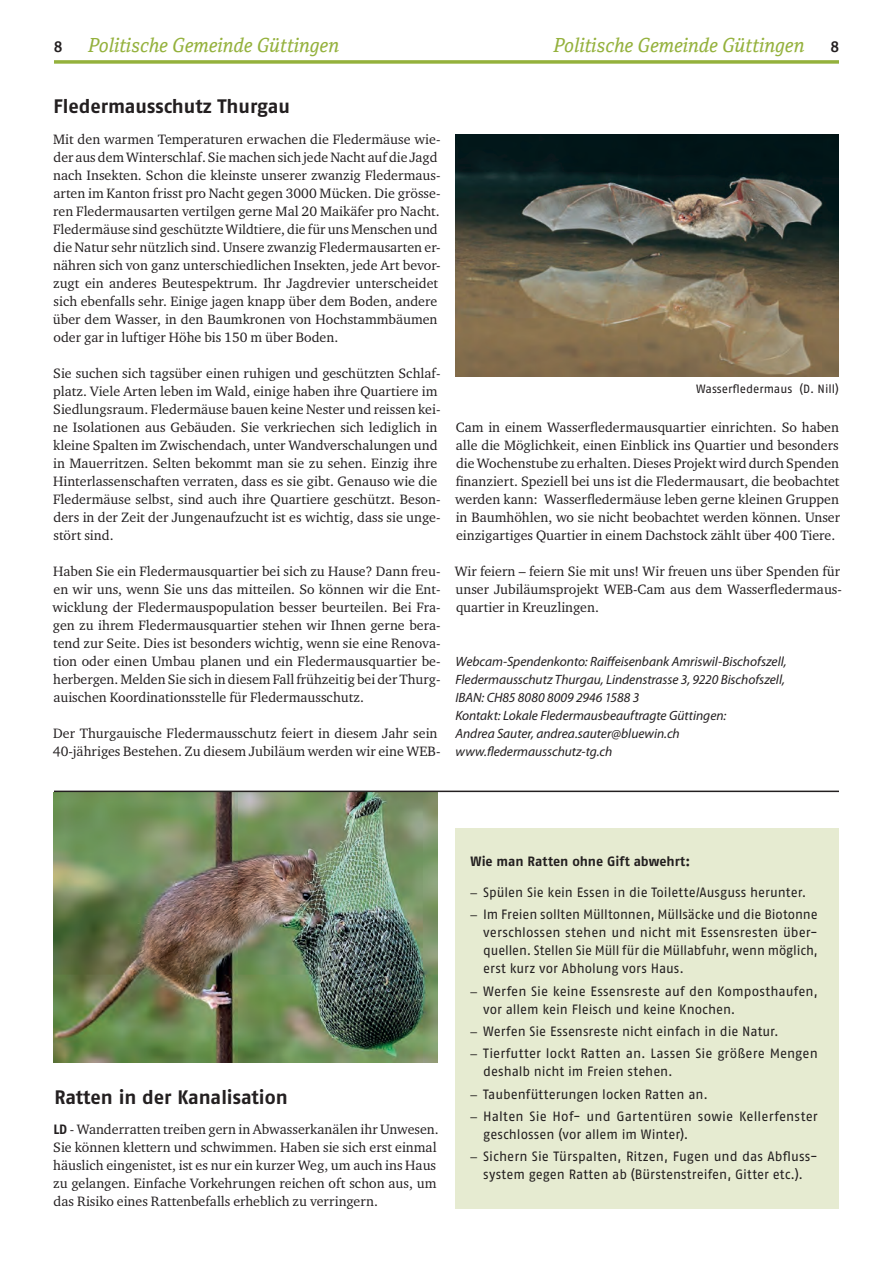
<style>
.page{position:relative;width:893px;height:1263px;background:#fff}
.page>*{position:absolute;margin:0;border:0;box-sizing:border-box;transform-origin:0 0}
.t1{font:italic 19.5px "Cordale";color:#94b13c}
.t2{font:700 19.5px "Fago OT";color:#231f20}
.t3{font:700 15px "Cordale";color:#231f20}
.t4{font:13.95px/18px "Charter ITC Pro";color:#231f20}
.t5{font:13.5px/18px "Fago OT";color:#231f20}
.t6{font:italic 13.5px/18px "Myriad Pro";color:#231f20}
.t7{font:700 13.5px "Fago OT";letter-spacing:-.005em;color:#231f20}
.t8{font:12px "Fago OT";color:#231f20}
.s1{font-family:"Fago OT";font-weight:700;font-size:13.5px}
.s2{font-family:"Charter ITC Pro"}
</style>
<div class="page">
<hr style="left:54px;top:60px;width:785px;height:3px;background:#94b13c">
<img style="left:455px;top:135px;width:384px;height:241px">
<img style="left:54px;top:792px;width:383px;height:270px">
<div style="left:456px;top:828px;width:383px;height:380px;background:#e6ebd1"></div>
<hr style="left:54px;top:791px;width:785px;height:1px;background:#231f20">
<p class="t3" style="left:54px;top:38px;width:10px">8</p>
<h1 class="t1" style="left:88px;top:34px;width:253px">Politische Gemeinde Güttingen</h1>
<h1 class="t1" style="left:553px;top:34px;width:253px">Politische Gemeinde Güttingen</h1>
<p class="t3" style="left:831px;top:38px;width:10px">8</p>
<h1 class="t2" style="left:53px;top:94px;width:238px">Fledermausschutz Thurgau</h1>
<p class="t4" style="left:53px;top:130px;width:389px">Mit den warmen Temperaturen erwachen die Fledermäuse wie&shy;der aus dem Winterschlaf. Sie machen sich jede Nacht auf die Jagd nach Insekten. Schon die kleinste unserer zwanzig Fledermaus&shy;arten im Kanton frisst pro Nacht gegen 3000 Mücken. Die grösse&shy;ren Fledermausarten vertilgen gerne Mal 20 Maikäfer pro Nacht.<br>Fledermäuse sind geschützte Wildtiere, die für uns Menschen und die Natur sehr nützlich sind. Unsere zwanzig Fledermausarten er&shy;nähren sich von ganz unterschiedlichen Insekten, jede Art bevor&shy;zugt ein anderes Beutespektrum. Ihr Jagdrevier unterscheidet sich ebenfalls sehr. Einige jagen knapp über dem Boden, andere über dem Wasser, in den Baumkronen von Hochstammbäumen oder gar in luftiger Höhe bis 150 m über Boden.</p>
<p class="t4" style="left:53px;top:364px;width:389px">Sie suchen sich tagsüber einen ruhigen und geschützten Schlaf&shy;platz. Viele Arten leben im Wald, einige haben ihre Quartiere im Siedlungsraum. Fledermäuse bauen keine Nester und reissen kei&shy;ne Isolationen aus Gebäuden. Sie verkriechen sich lediglich in kleine Spalten im Zwischendach, unter Wandverschalungen und in Mauerritzen. Selten bekommt man sie zu sehen. Einzig ihre Hinterlassenschaften verraten, dass es sie gibt. Genauso wie die Fledermäuse selbst, sind auch ihre Quartiere geschützt. Beson&shy;ders in der Zeit der Jungenaufzucht ist es wichtig, dass sie unge&shy;stört sind.</p>
<p class="t4" style="left:53px;top:562px;width:389px;text-align:justify">Haben Sie ein Fledermausquartier bei sich zu Hause? Dann freu&shy;en wir uns, wenn Sie uns das mitteilen. So können wir die Ent&shy;wicklung der Fledermauspopulation besser beurteilen. Bei Fra&shy;gen zu ihrem Fledermausquartier stehen wir Ihnen gerne bera&shy;tend zur Seite. Dies ist besonders wichtig, wenn sie eine Renova&shy;tion oder einen Umbau planen und ein Fledermausquartier be&shy;herbergen. Melden Sie sich in diesem Fall frühzeitig bei der Thurg&shy;auischen Koordinationsstelle für Fledermausschutz.</p>
<p class="t4" style="left:53px;top:724px;width:389px">Der Thurgauische Fledermausschutz feiert in diesem Jahr sein<br>40-jähriges Bestehen. Zu diesem Jubiläum werden wir eine WEB-</p>
<p class="t8" style="left:696px;top:382px;width:144px">Wasserfledermaus (D. Nill)</p>
<p class="t4" style="left:455px;top:418px;width:386px;text-align:justify">Cam in einem Wasserfledermausquartier einrichten. So haben alle die Möglichkeit, einen Einblick ins Quartier und besonders die Wochenstube zu erhalten. Dieses Projekt wird durch Spenden finanziert. Speziell bei uns ist die Fledermausart, die beobachtet werden kann: Wasserfledermäuse leben gerne kleinen Gruppen in Baumhöhlen, wo sie nicht beobachtet werden können. Unser einzigartiges Quartier in einem Dachstock zählt über 400 Tiere.</p>
<p class="t4" style="left:455px;top:562px;width:389px">Wir feiern – feiern Sie mit uns! Wir freuen uns über Spenden für unser Jubiläumsprojekt WEB-Cam aus dem Wasserfledermaus&shy;quartier in Kreuzlingen.</p>
<p class="t6" style="left:455px;top:652px;width:333px">Webcam-Spendenkonto: Raiffeisenbank Amriswil-Bischofszell, Fledermausschutz Thurgau, Lindenstrasse 3, 9220 Bischofszell, IBAN: CH85 8080 8009 2946 1588 3<br>Kontakt: Lokale Fledermausbeauftragte Güttingen:<br>Andrea Sauter, andrea.sauter@bluewin.ch www.fledermausschutz-tg.ch</p>
<h1 class="t2" style="left:54px;top:1085px;width:235px">Ratten in der Kanalisation</h1>
<p class="t4" style="left:53px;top:1120px;width:387px"><span class="s1">LD</span> - Wanderratten treiben gern in Abwasserkanälen ihr Unwesen.<br>Sie können klettern und schwimmen. Haben sie sich erst einmal häuslich eingenistet, ist es nur ein kurzer Weg, um auch ins Haus zu gelangen. Einfache Vorkehrungen reichen oft schon aus, um das Risiko eines Rattenbefalls erheblich zu verringern.</p>
<p class="t7" style="left:470px;top:854px;width:221px">Wie man Ratten ohne Gift abwehrt:</p>
<p class="t5" style="left:470px;top:883px;width:337px"><span class="s2">–</span> Spülen Sie kein Essen in die Toilette/Ausguss herunter.</p>
<p class="t5" style="left:483px;top:906px;width:336px;text-align:justify;text-indent:-13px"><span class="s2">–</span> Im Freien sollten Mülltonnen, Müllsäcke und die Biotonne verschlossen stehen und nicht mit Essensresten über&shy;quellen. Stellen Sie Müll für die Müllabfuhr, wenn möglich, erst kurz vor Abholung vors Haus.</p>
<p class="t5" style="left:483px;top:982px;width:336px;text-indent:-13px"><span class="s2">–</span> Werfen Sie keine Essensreste auf den Komposthaufen, vor allem kein Fleisch und keine Knochen.</p>
<p class="t5" style="left:470px;top:1022px;width:310px"><span class="s2">–</span> Werfen Sie Essensreste nicht einfach in die Natur.</p>
<p class="t5" style="left:483px;top:1044px;width:336px;text-indent:-13px"><span class="s2">–</span> Tierfutter lockt Ratten an. Lassen Sie größere Mengen deshalb nicht im Freien stehen.</p>
<p class="t5" style="left:470px;top:1085px;width:239px"><span class="s2">–</span> Taubenfütterungen locken Ratten an.</p>
<p class="t5" style="left:483px;top:1107px;width:336px;text-indent:-13px"><span class="s2">–</span> Halten Sie Hof- und Gartentüren sowie Kellerfenster geschlossen (vor allem im Winter).</p>
<p class="t5" style="left:470px;top:1147px;width:349px;text-align:center"><span class="s2">–</span> Sichern Sie Türspalten, Ritzen, Fugen und das Abfluss&shy;system gegen Ratten ab (Bürstenstreifen, Gitter etc.).</p>
</div>
